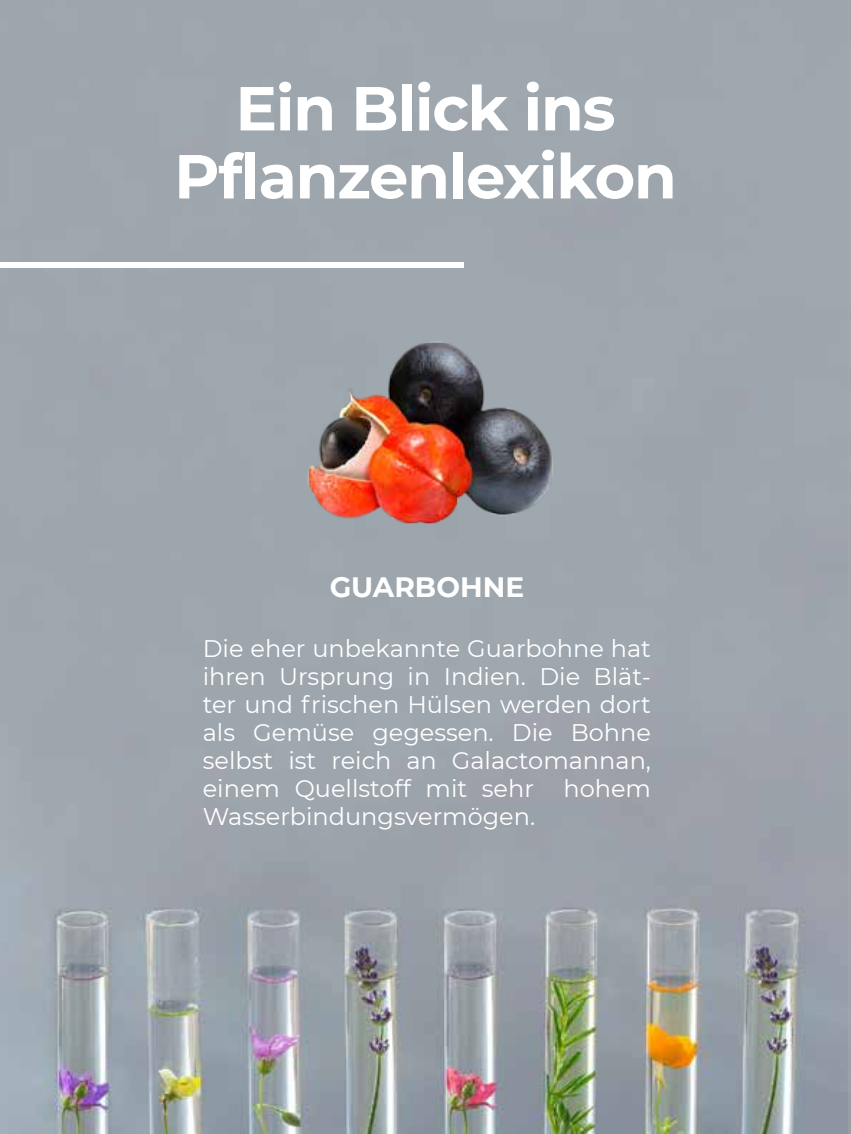
<style>
.page{position:relative;width:851px;height:1134px;background:#fff}
.page>*{position:absolute;margin:0;border:0;box-sizing:border-box;transform-origin:0 0}
.t1{font:700 62px/68px "Montserrat";letter-spacing:-.02em;color:#fff;text-align:center}
.t2{font:700 28px "Montserrat";color:#fff}
.t3{font:24px/28px "Montserrat";color:#fff;text-align:justify}
</style>
<div class="page">
<img style="left:0;top:0;width:848px;height:1134px">
<div style="left:0;top:262px;width:463px;height:6px;background:#fff"></div>
<img style="left:235px;top:329px;width:353px;height:205px">
<hr style="left:848px;top:0;width:2px;height:1134px;background:#a7a9ac">
<h1 class="t1" style="left:174px;top:71px;width:504px">Ein Blick ins<br>Pflanzenlexikon</h1>
<p class="t2" style="left:329px;top:567px;width:196px">GUARBOHNE</p>
<p class="t3" style="left:203px;top:633px;width:449px">Die eher unbekannte Guarbohne hat ihren Ursprung in Indien. Die Blät&shy;ter und frischen Hülsen werden dort als Gemüse gegessen. Die Bohne selbst ist reich an Galactomannan, einem Quellstoff mit sehr hohem Wasserbindungsvermögen.</p>
</div>
